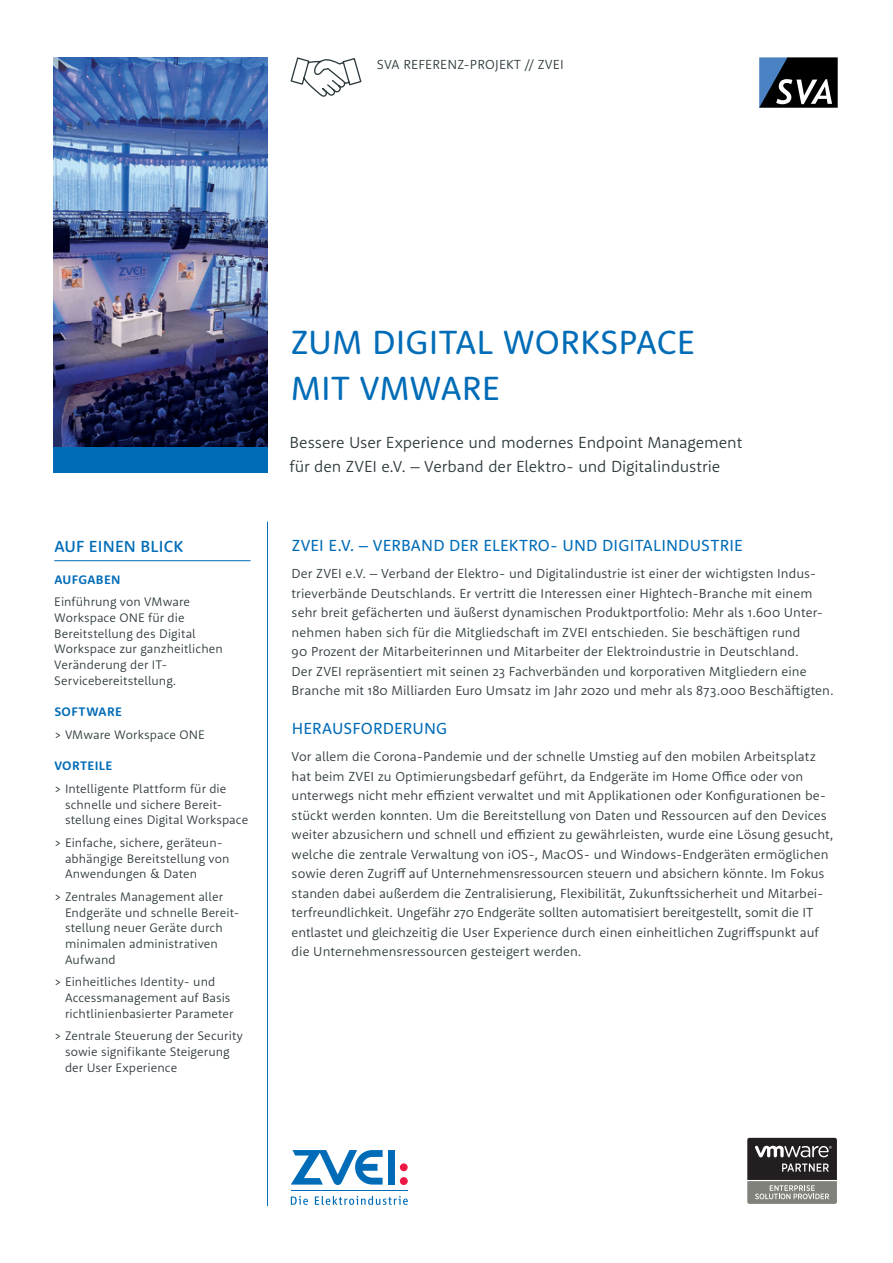
<style>
.page{position:relative;width:893px;height:1263px;background:#fff}
.page>*{position:absolute;margin:0;border:0;box-sizing:border-box;transform-origin:0 0}
.t1{font:34.5px/45.3px "Rooney Sans";color:#006cb7}
.t2{font:300 16.5px/24px "Rooney Sans";letter-spacing:-.005em;color:#2f3b3f}
.t3{font:16.5px "Rooney Sans";letter-spacing:.01em;color:#006cb7}
.t4{font:500 16.5px "Rooney Sans";letter-spacing:.015em;color:#006cb7}
.t5{font:300 13.5px/19.5px "Rooney Sans";letter-spacing:.005em;color:#2f3b3f}
.t6{font:300 12.75px/15.8px "Rooney Sans";letter-spacing:.005em;color:#2f3b3f}
.t7{font:700 12.75px "Rooney Sans";letter-spacing:.03em;color:#006cb7}
</style>
<div class="page">
<img style="left:53px;top:57px;width:215px;height:390px">
<div style="left:53px;top:447px;width:215px;height:26px;background:#006cb7"></div>
<svg style="left:759px;top:57px;width:79px;height:51px;background:#36404c"></svg>
<hr style="left:267px;top:522px;width:1px;height:684px;background:#006cb7">
<svg style="left:290px;top:57px;width:72px;height:40px"></svg>
<hr style="left:54px;top:560px;width:197px;height:1px;background:#006cb7">
<svg style="left:291px;top:1150px;width:92px;height:35px"></svg>
<div style="left:388px;top:1150px;width:7px;height:34px;background:#006cb7"></div>
<div style="left:400px;top:1163px;width:8px;height:8px;background:#ed1845;border-radius:50%"></div>
<div style="left:400px;top:1177px;width:8px;height:8px;background:#ed1845;border-radius:50%"></div>
<hr style="left:291px;top:1190px;width:117px;height:1px;background:#006cb7">
<svg style="left:291px;top:1196px;width:17px;height:9px"></svg>
<svg style="left:315px;top:1196px;width:93px;height:9px"></svg>
<svg style="left:747px;top:1138px;width:90px;height:66px;background:#62605f"></svg>
<p class="t5" style="left:377px;top:54px;width:189px">SVA REFERENZ-PROJEKT // ZVEI</p>
<p class="t4" style="left:54px;top:536px;width:130px">AUF EINEN BLICK</p>
<p class="t7" style="left:54px;top:571px;width:68px">AUFGABEN</p>
<p class="t6" style="left:54px;top:593px;width:170px">Einführung von VMware<br>Workspace ONE für die<br>Bereitstellung des Digital<br>Workspace zur ganzheitlichen<br>Veränderung der IT-<br>Servicebereitstellung.</p>
<p class="t7" style="left:54px;top:704px;width:69px">SOFTWARE</p>
<p class="t6" style="left:54px;top:726px;width:152px">&gt; VMware Workspace ONE</p>
<p class="t7" style="left:54px;top:758px;width:59px">VORTEILE</p>
<p class="t6" style="left:65px;top:780px;width:185px;text-indent:-11px">&gt; Intelligente Plattform für die schnelle und sichere Bereit&shy;stellung eines Digital Workspace</p>
<p class="t6" style="left:65px;top:834px;width:166px;text-indent:-11px">&gt; Einfache, sichere, geräteun&shy;abhängige Bereitstellung von<br>Anwendungen &amp; Daten</p>
<p class="t6" style="left:65px;top:888px;width:176px;text-indent:-11px">&gt; Zentrales Management aller<br>Endgeräte und schnelle Bereit&shy;stellung neuer Geräte durch minimalen administrativen<br>Aufwand</p>
<p class="t6" style="left:65px;top:974px;width:170px;text-indent:-11px">&gt; Einheitliches Identity- und<br>Accessmanagement auf Basis richtlinienbasierter Parameter</p>
<p class="t6" style="left:65px;top:1028px;width:180px;text-indent:-11px">&gt; Zentrale Steuerung der Security sowie signifikante Steigerung der User Experience</p>
<h1 class="t1" style="left:291px;top:319px;width:405px">ZUM DIGITAL WORKSPACE<br>MIT VMWARE</h1>
<p class="t2" style="left:289px;top:430px;width:454px">Bessere User Experience und modernes Endpoint Management für den ZVEI e.V. – Verband der Elektro- und Digitalindustrie</p>
<p class="t3" style="left:292px;top:535px;width:452px">ZVEI E.V. – VERBAND DER ELEKTRO- UND DIGITALINDUSTRIE</p>
<p class="t5" style="left:292px;top:563px;width:544px">Der ZVEI e.V. – Verband der Elektro- und Digitalindustrie ist einer der wichtigsten Indus&shy;trieverbände Deutschlands. Er vertritt die Interessen einer Hightech-Branche mit einem sehr breit gefächerten und äußerst dynamischen Produktportfolio: Mehr als 1.600 Unter&shy;nehmen haben sich für die Mitgliedschaft im ZVEI entschieden. Sie beschäftigen rund<br>90 Prozent der Mitarbeiterinnen und Mitarbeiter der Elektroindustrie in Deutschland.<br>Der ZVEI repräsentiert mit seinen 23 Fachverbänden und korporativen Mitgliedern eine Branche mit 180 Milliarden Euro Umsatz im Jahr 2020 und mehr als 873.000 Beschäftigten.</p>
<p class="t3" style="left:292px;top:718px;width:157px">HERAUSFORDERUNG</p>
<p class="t5" style="left:292px;top:746px;width:543px">Vor allem die Corona-Pandemie und der schnelle Umstieg auf den mobilen Arbeitsplatz hat beim ZVEI zu Optimierungsbedarf geführt, da Endgeräte im Home Office oder von unterwegs nicht mehr effizient verwaltet und mit Applikationen oder Konfigurationen be&shy;stückt werden konnten. Um die Bereitstellung von Daten und Ressourcen auf den Devices weiter abzusichern und schnell und effizient zu gewährleisten, wurde eine Lösung gesucht, welche die zentrale Verwaltung von iOS-, MacOS- und Windows-Endgeräten ermöglichen sowie deren Zugriff auf Unternehmensressourcen steuern und absichern könnte. Im Fokus standen dabei außerdem die Zentralisierung, Flexibilität, Zukunftssicherheit und Mitarbei&shy;terfreundlichkeit. Ungefähr 270 Endgeräte sollten automatisiert bereitgestellt, somit die IT entlastet und gleichzeitig die User Experience durch einen einheitlichen Zugriffspunkt auf die Unternehmensressourcen gesteigert werden.</p>
</div>
